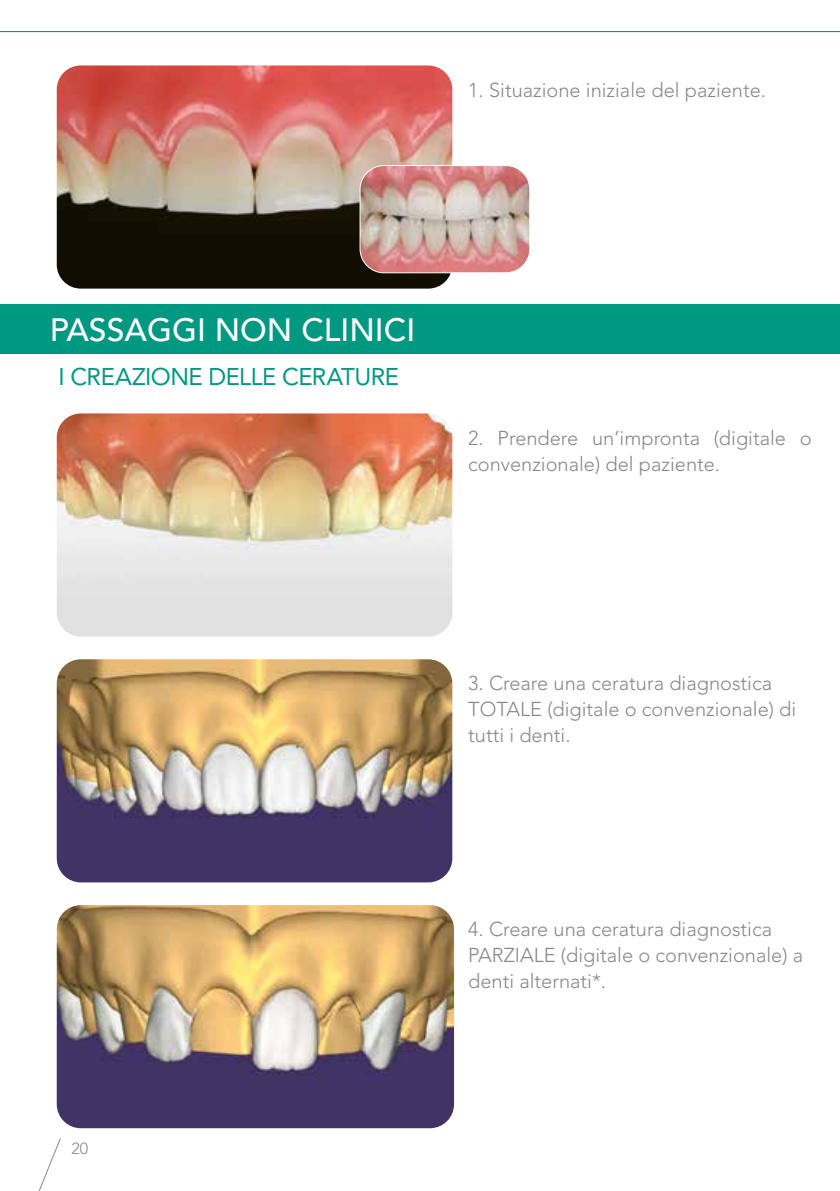
<style>
.page{position:relative;width:840px;height:1191px;background:#fff}
.page>*{position:absolute;margin:0;border:0;box-sizing:border-box;transform-origin:0 0}
.t1{font:500 32px "Avenir LT Std";color:#fff}
.t2{font:24px "Avenir LT Std";letter-spacing:-.02em;color:#009880}
.t3{font:300 20px/26px "Avenir LT Std";color:#878988}
.t4{font:300 16px "Avenir LT Std";color:#878988}
</style>
<div class="page">
<svg style="left:38px;top:1138px;width:23px;height:53px"></svg>
<img style="left:57px;top:65px;width:395px;height:224px">
<img style="left:57px;top:413px;width:395px;height:223px">
<img style="left:57px;top:659px;width:395px;height:223px">
<img style="left:57px;top:905px;width:397px;height:223px">
<div style="left:0;top:304px;width:839px;height:49px;background:#009880"></div>
<img style="left:360px;top:165px;width:169px;height:108px">
<div style="left:359px;top:165px;width:170px;height:108px;border:1px solid #fff;border-radius:24px"></div>
<hr style="left:0;top:31px;width:839px;height:1px;background:#009880">
<p class="t3" style="left:468px;top:77px;width:299px">1. Situazione iniziale del paziente.</p>
<h1 class="t1" style="left:50px;top:311px;width:367px">PASSAGGI NON CLINICI</h1>
<p class="t2" style="left:58px;top:363px;width:342px">I CREAZIONE DELLE CERATURE</p>
<p class="t3" style="left:468px;top:425px;width:345px">2. Prendere un’impronta (digitale o convenzionale) del paziente.</p>
<p class="t4" style="left:71px;top:1138px;width:18px">20</p>
<p class="t3" style="left:468px;top:670px;width:329px">3. Creare una ceratura diagnostica<br>TOTALE (digitale o convenzionale) di tutti i denti.</p>
<p class="t3" style="left:468px;top:916px;width:336px">4. Creare una ceratura diagnostica<br>PARZIALE (digitale o convenzionale) a denti alternati*.</p>
</div>
